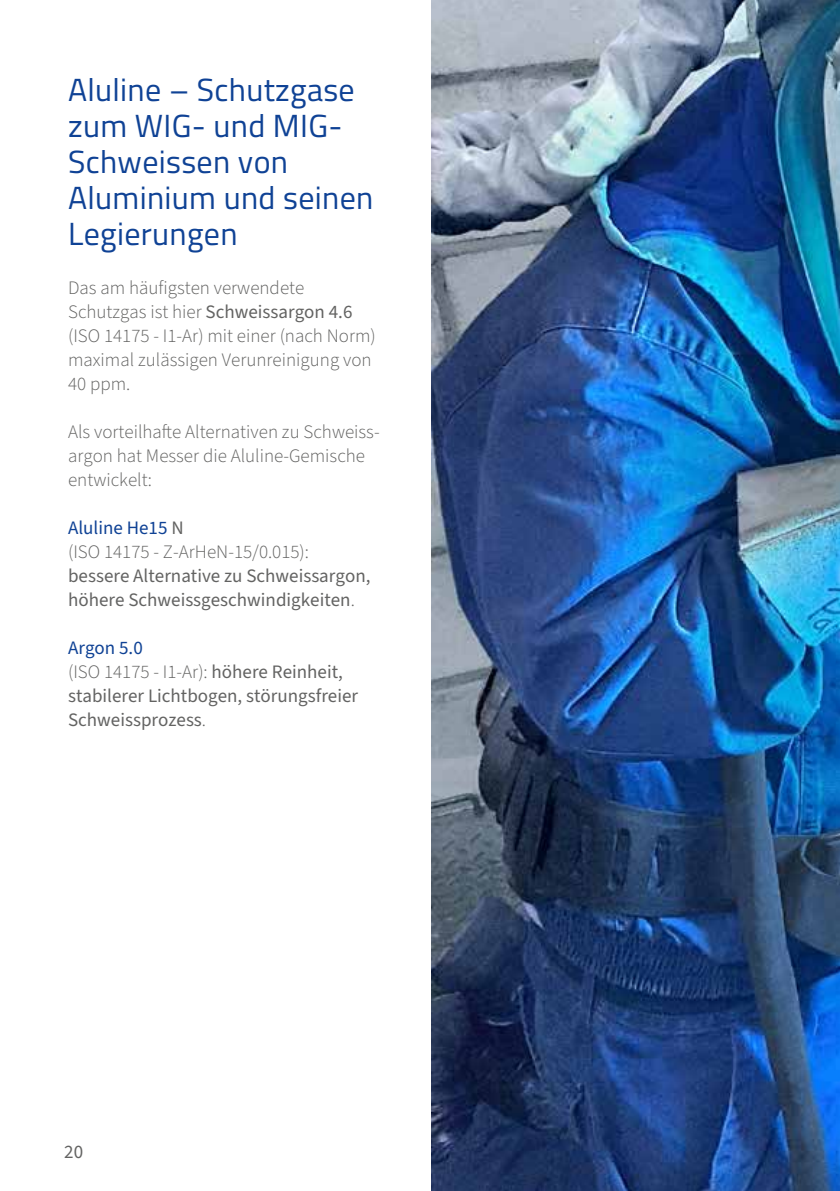
<style>
.page{position:relative;width:840px;height:1191px;background:#fff}
.page>*{position:absolute;margin:0;border:0;box-sizing:border-box;transform-origin:0 0}
.t1{font:32px/36px "Titillium Web";letter-spacing:.01em;color:#0f4295}
.t2{font:300 19px/24px "Source Sans 3";color:#636362}
.t3{font:19px/24px "Source Sans 3";color:#636362}
.s1{font-weight:400}
.s2{font-weight:400;color:#0f4295}
.s3{font-weight:300}
.s4{color:#0f4295}
</style>
<div class="page">
<img style="left:431px;top:0;width:408px;height:1191px">
<h1 class="t1" style="left:68px;top:71px;width:306px">Aluline – Schutzgase zum WIG- und MIG-<br>Schweissen von<br>Aluminium und seinen<br>Legierungen</h1>
<p class="t2" style="left:68px;top:276px;width:309px">Das am häufigsten verwendete<br>Schutzgas ist hier <span class="s1">Schweissargon 4.6 </span>(ISO 14175 - I1-Ar) mit einer (nach Norm) maximal zulässigen Verunreinigung von<br>40 ppm.</p>
<p class="t2" style="left:68px;top:420px;width:313px">Als vorteilhafte Alternativen zu Schweiss&shy;argon hat Messer die Aluline-Gemische entwickelt:</p>
<p class="t2" style="left:68px;top:516px;width:242px"><span class="s2">Aluline He15</span> <span class="s1">N<br></span>(ISO 14175 - Z-ArHeN-15/0.015):</p>
<p class="t3" style="left:68px;top:564px;width:304px">bessere Alternative zu Schweissargon, höhere Schweissgeschwindigkeiten<span class="s3">.</span></p>
<p class="t3" style="left:68px;top:636px;width:291px"><span class="s4">Argon 5.0<br></span><span class="s3">(ISO 14175 - I1-Ar):</span> höhere Reinheit, stabilerer Lichtbogen, störungsfreier<br>Schweissprozess<span class="s3">.</span></p>
<p class="t3" style="left:64px;top:1140px;width:20px">20</p>
</div>
